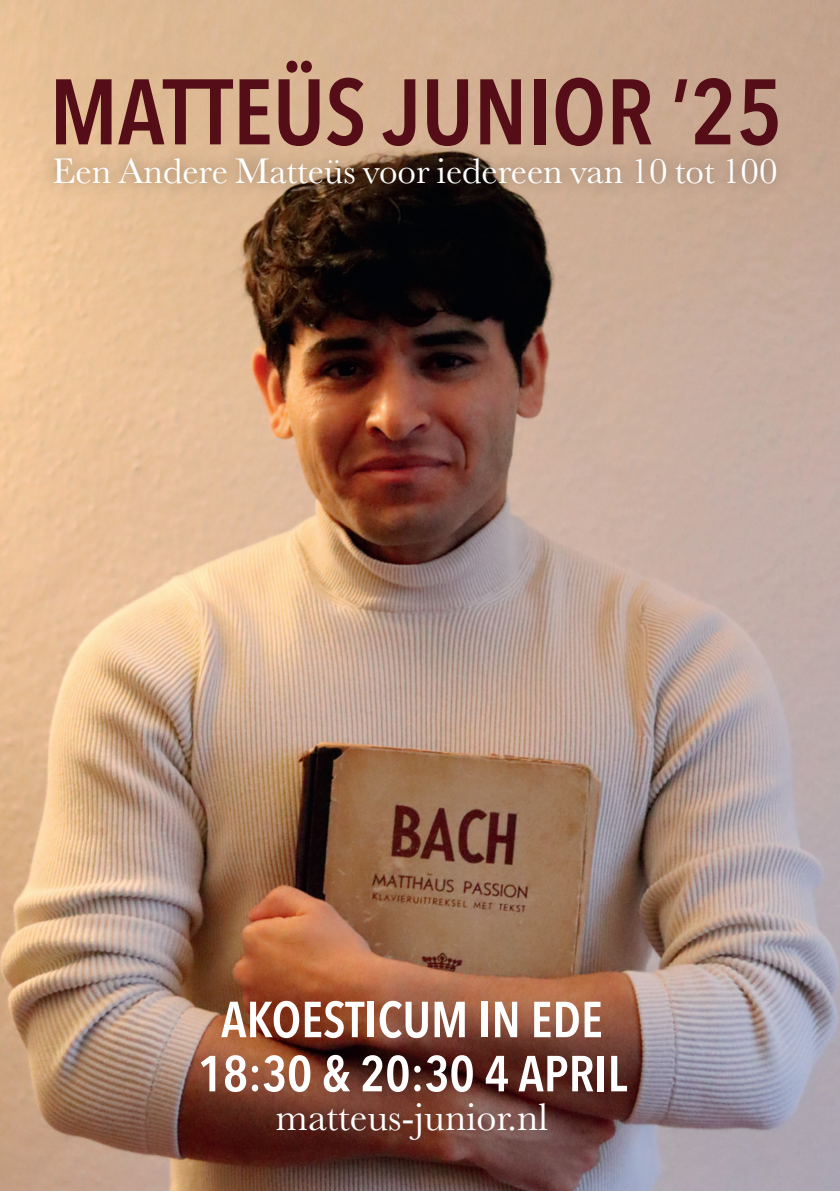
<style>
.page{position:relative;width:840px;height:1191px;background:#fff}
.page>*{position:absolute;margin:0;border:0;box-sizing:border-box;transform-origin:0 0}
.t1{font:600 91.8px "Avenir Next Condensed";color:#550e17}
.t2{font:600 50.2px "Avenir Next Condensed";color:#fff}
.t3{font:40px "Baskerville";color:#fff}
.t4{font:37px "Baskerville";color:#fff}
</style>
<div class="page">
<img style="left:0;top:0;width:839px;height:1191px">
<div style="left:41px;top:143px;width:749px;height:55px;background:#231f20;opacity:.45"></div>
<p class="t1" style="left:49px;top:33px;width:734px">MATTEÜS JUNIOR ’25</p>
<p class="t4" style="left:52px;top:147px;width:726px">Een Andere Matteüs voor iedereen van 10 tot 100</p>
<p class="t2" style="left:221px;top:976px;width:383px">AKOESTICUM IN EDE</p>
<p class="t2" style="left:198px;top:1030px;width:431px">18:30 &amp; 20:30 4 APRIL</p>
<p class="t3" style="left:276px;top:1091px;width:273px">matteus-junior.nl</p>
</div>
